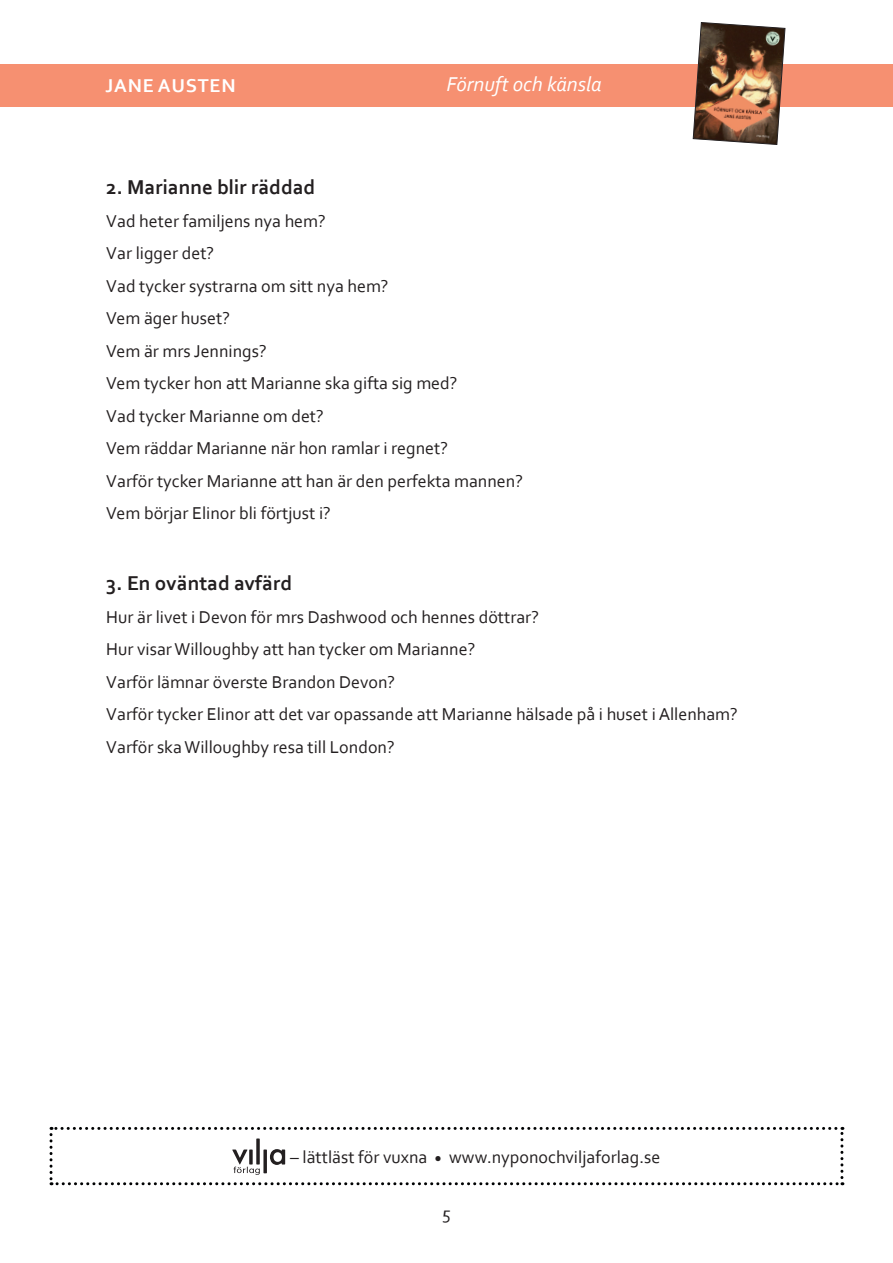
<style>
.page{position:relative;width:893px;height:1263px;background:#fff}
.page>*{position:absolute;margin:0;border:0;box-sizing:border-box;transform-origin:0 0}
.Underrubrik{font:700 21px "Corbel";color:#231f20}
.t1{font:italic 21px "Corbel";color:#fff}
.t2{font:700 19.5px "Corbel";letter-spacing:.04em;color:#fff}
.Brödtext{font:18px "Corbel";color:#231f20}
</style>
<div class="page">
<div style="left:0;top:64px;width:893px;height:42px;background:#f69071"></div>
<img style="left:693px;top:22px;width:92px;height:123px">
<svg style="left:50px;top:1127px;width:793px;height:58px"></svg>
<p class="t2" style="left:106px;top:74px;width:132px">JANE AUSTEN</p>
<p class="t1" style="left:446px;top:71px;width:157px">Förnuft och känsla</p>
<p class="Underrubrik" style="left:106px;top:174px;width:210px">2. Marianne blir räddad</p>
<p class="Brödtext" style="left:106px;top:210px;width:221px">Vad heter familjens nya hem?</p>
<p class="Brödtext" style="left:106px;top:242px;width:109px">Var ligger det?</p>
<p class="Brödtext" style="left:106px;top:275px;width:284px">Vad tycker systrarna om sitt nya hem?</p>
<p class="Brödtext" style="left:106px;top:307px;width:125px">Vem äger huset?</p>
<p class="Brödtext" style="left:106px;top:340px;width:162px">Vem är mrs Jennings?</p>
<p class="Brödtext" style="left:106px;top:372px;width:353px">Vem tycker hon att Marianne ska gifta sig med?</p>
<p class="Brödtext" style="left:106px;top:405px;width:219px">Vad tycker Marianne om det?</p>
<p class="Brödtext" style="left:106px;top:437px;width:343px">Vem räddar Marianne när hon ramlar i regnet?</p>
<p class="Brödtext" style="left:106px;top:470px;width:418px">Varför tycker Marianne att han är den perfekta mannen?</p>
<p class="Brödtext" style="left:106px;top:502px;width:226px">Vem börjar Elinor bli förtjust i?</p>
<p class="Underrubrik" style="left:106px;top:570px;width:187px">3. En oväntad avfärd</p>
<p class="Brödtext" style="left:106px;top:605px;width:434px">Hur är livet i Devon för mrs Dashwood och hennes döttrar?</p>
<p class="Brödtext" style="left:106px;top:638px;width:371px">Hur visar Willoughby att han tycker om Marianne?</p>
<p class="Brödtext" style="left:106px;top:670px;width:290px">Varför lämnar överste Brandon Devon?</p>
<p class="Brödtext" style="left:106px;top:703px;width:633px">Varför tycker Elinor att det var opassande att Marianne hälsade på i huset i Allenham?</p>
<p class="Brödtext" style="left:106px;top:735px;width:290px">Varför ska Willoughby resa till London?</p>
<p class="Brödtext" style="left:290px;top:1146px;width:372px">– lättläst för vuxna <sub>•</sub> www.nyponochviljaforlag.se</p>
<p class="Brödtext" style="left:442px;top:1202px;width:10px">5</p>
</div>
